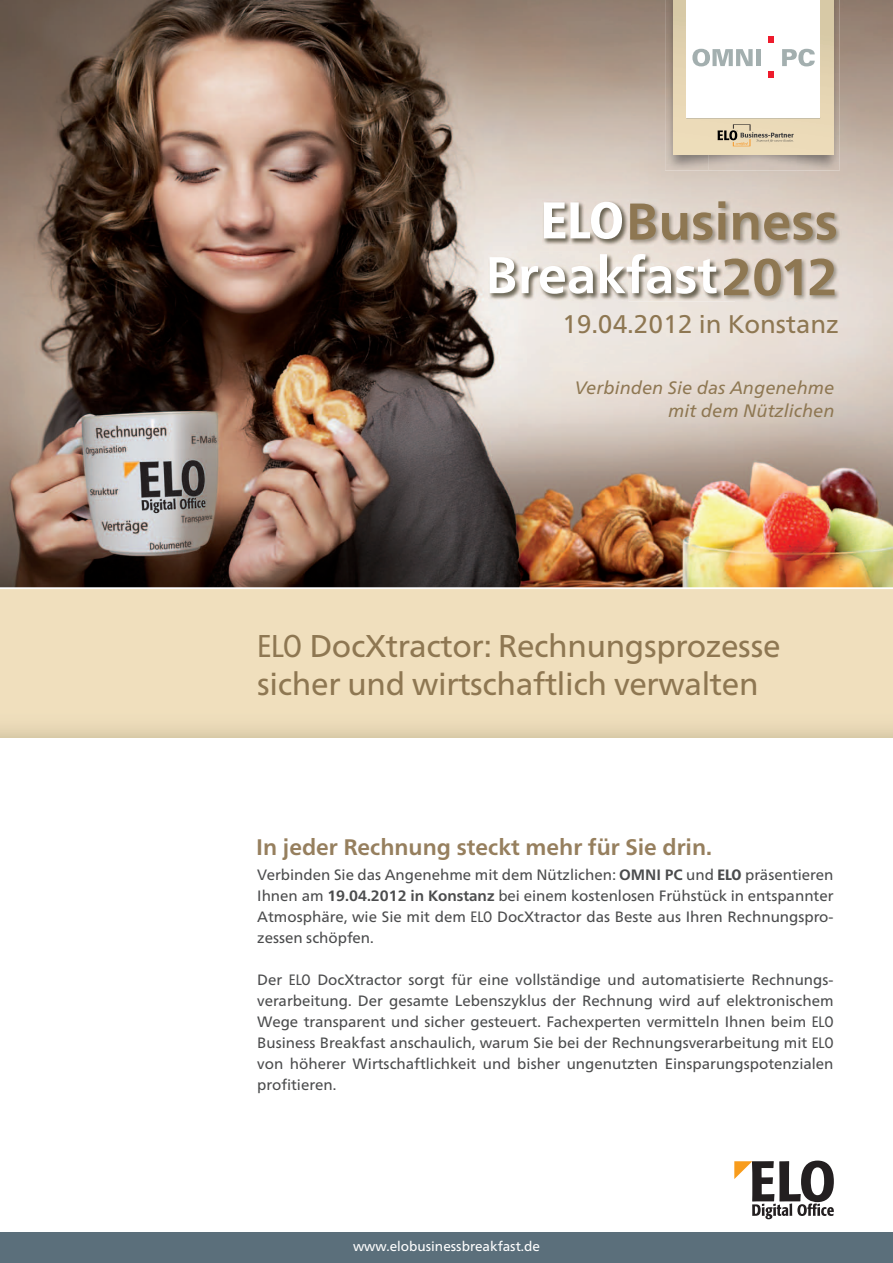
<style>
.page{position:relative;width:893px;height:1263px;background:#fff}
.page>*{position:absolute;margin:0;border:0;box-sizing:border-box;transform-origin:0 0}
.t1{font:700 51.6px/53.6px "Frutiger Neue LTW1 G";color:#8e7752;text-align:right}
.t2{font:31.5px/37.8px "Frutiger Neue LTW1 G";letter-spacing:-.01em;color:#8e7752}
.t3{font:25.5px "Frutiger Neue LTW1 G";color:#8e7752}
.t4{font:700 22.5px "Frutiger Neue LTW1 G";color:#967f5e}
.t5{font:italic 18px/22.5px "Frutiger Neue LTW1 G";letter-spacing:.01em;color:#8e7752;text-align:right}
.t6{font:15px/21px "Frutiger Neue LTW1 G";color:#4b4c4d;text-align:justify}
.t7{font:13.5px "Frutiger Neue LTW1 G";color:#fff}
.s1{font-weight:800;font-stretch:condensed;color:#fff}
.s2{color:#fff}
.s3{font-stretch:condensed}
.s4{font-weight:700}
.s5{font-weight:800;font-stretch:condensed}
</style>
<div class="page">
<img style="left:0;top:0;width:893px;height:587px">
<svg style="left:734px;top:1160px;width:100px;height:59px"></svg>
<div style="left:0;top:1232px;width:893px;height:31px;background:#5b6f7b"></div>
<div style="left:0;top:588px;width:893px;height:149px;background:#f0dfbd"></div>
<hr style="left:0;top:587px;width:893px;height:2px;background:#fff">
<img style="left:629px;top:200px;width:213px;height:101px">
<img style="left:543px;top:201px;width:86px;height:45px">
<img style="left:489px;top:253px;width:234px;height:47px">
<img style="left:665px;top:0;width:44px;height:170px">
<img style="left:796px;top:0;width:44px;height:170px">
<img style="left:709px;top:155px;width:87px;height:15px">
<svg style="left:673px;top:0;width:160px;height:155px;background:#e6d6b4"></svg>
<svg style="left:718px;top:124px;width:76px;height:22px;background:#ccbc9e"></svg>
<hr style="left:686px;top:117px;width:134px;height:1px;background:#5b6f7b">
<div style="left:686px;top:0;width:134px;height:117px;background:#fff"></div>
<svg style="left:692px;top:49px;width:61px;height:17px"></svg>
<hr style="left:756px;top:49px;width:4px;height:17px;background:#a3afaf">
<svg style="left:782px;top:49px;width:33px;height:17px"></svg>
<svg style="left:768px;top:37px;width:6px;height:6px"></svg>
<svg style="left:768px;top:72px;width:6px;height:6px"></svg>
<h1 class="t1" style="left:485px;top:195px;width:354px"><span class="s1">ELO</span>Business<br><span class="s2">Breakfast</span>2012</h1>
<h3 class="t3" style="left:562px;top:310px;width:278px">19.04.2012 in Konstanz</h3>
<p class="t5" style="left:575px;top:377px;width:261px">Verbinden Sie das Angenehme mit dem Nützlichen</p>
<h2 class="t2" style="left:257px;top:627px;width:525px"><span class="s3">ELO</span> DocXtractor: Rechnungsprozesse sicher und wirtschaftlich verwalten</h2>
<h3 class="t4" style="left:256px;top:834px;width:457px">In jeder Rechnung steckt mehr für Sie drin.</h3>
<p class="t6" style="left:257px;top:864px;width:578px">Verbinden Sie das Angenehme mit dem Nützlichen: <span class="s4">OMNI PC</span> und <span class="s5">ELO</span> präsentieren Ihnen am <span class="s4">19.04.2012 in Konstanz</span> bei einem kostenlosen Frühstück in entspannter Atmosphäre, wie Sie mit dem <span class="s3">ELO</span> DocXtractor das Beste aus Ihren Rechnungspro&shy;zessen schöpfen.</p>
<p class="t6" style="left:257px;top:969px;width:578px">Der <span class="s3">ELO</span> DocXtractor sorgt für eine vollständige und automatisierte Rechnungs&shy;verarbeitung. Der gesamte Lebenszyklus der Rechnung wird auf elektronischem Wege transparent und sicher gesteuert. Fachexperten vermitteln Ihnen beim <span class="s3">ELO </span>Business Breakfast anschaulich, warum Sie bei der Rechnungsverarbeitung mit <span class="s3">ELO </span>von höherer Wirtschaftlichkeit und bisher ungenutzten Einsparungspotenzialen profitieren.</p>
<p class="t7" style="left:353px;top:1238px;width:188px">www.elobusinessbreakfast.de</p>
</div>
